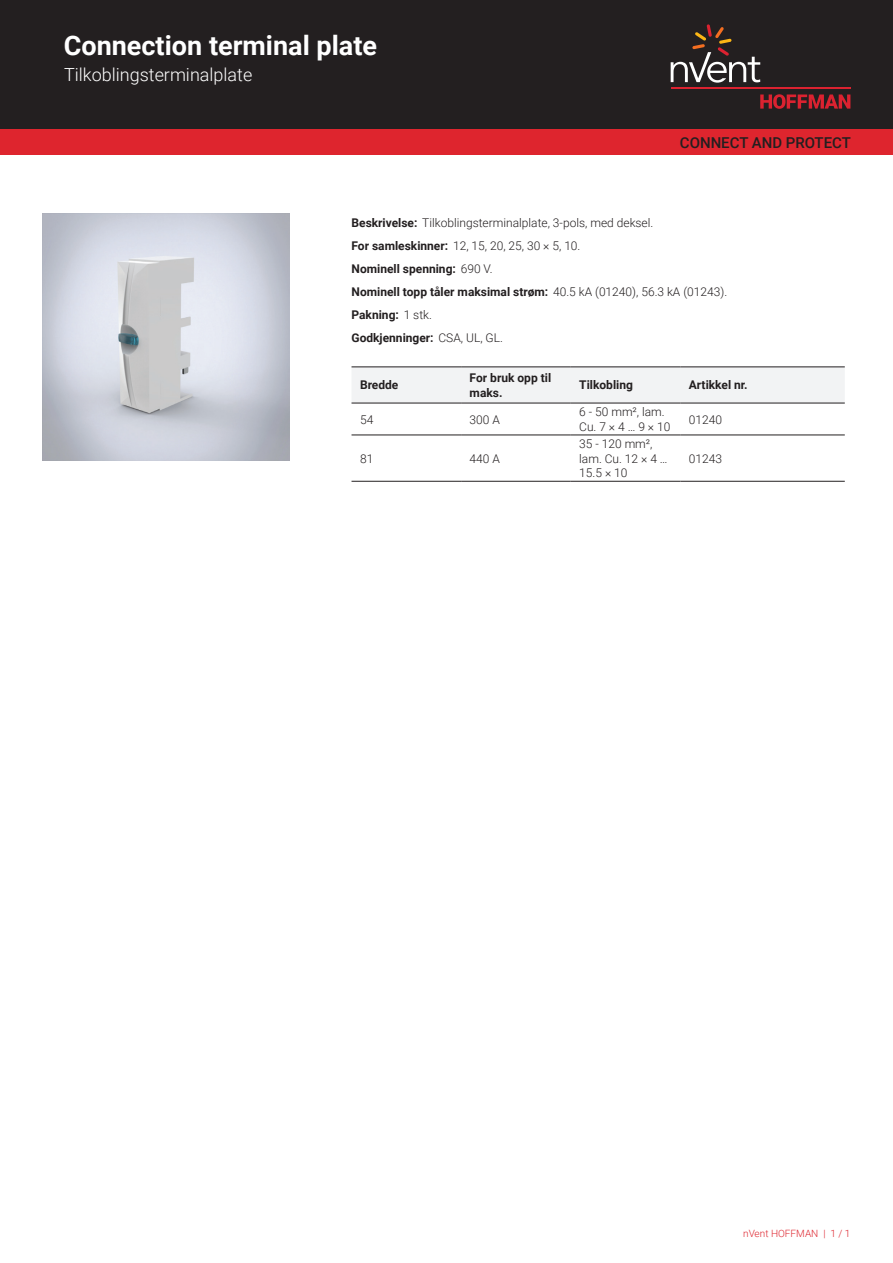
<style>
.page{position:relative;width:893px;height:1263px;background:#fff}
.page>*{position:absolute;margin:0;border:0;box-sizing:border-box;transform-origin:0 0}
.t1{font:700 27px "Roboto";color:#fff}
.t2{font:300 18px "Roboto";color:#fff}
.t3{font:500 15px "Roboto";color:#231f20}
.t4{font:300 12px/23px "Roboto";color:#231f20}
.t5{font:700 12px/14.4px "Roboto";color:#231f20}
.t6{font:300 10.05px "Roboto";color:#de252e}
.s1{font-weight:700}
</style>
<div class="page">
<div style="left:0;top:0;width:893px;height:129px;background:#231f20"></div>
<svg style="left:760px;top:94px;width:90px;height:15px"></svg>
<hr style="left:671px;top:88px;width:179px;height:1px;background:#db2230">
<svg style="left:671px;top:24px;width:89px;height:59px"></svg>
<div style="left:0;top:129px;width:893px;height:26px;background:#de252e"></div>
<div style="left:351px;top:368px;width:494px;height:35px;background:#f2f3f4"></div>
<hr style="left:351px;top:367px;width:110px;height:1px;background:#231f20">
<hr style="left:461px;top:367px;width:110px;height:1px;background:#231f20">
<hr style="left:571px;top:367px;width:109px;height:1px;background:#231f20">
<hr style="left:680px;top:367px;width:165px;height:1px;background:#231f20">
<hr style="left:351px;top:435px;width:110px;height:1px;background:#231f20">
<hr style="left:461px;top:435px;width:110px;height:1px;background:#231f20">
<hr style="left:571px;top:435px;width:109px;height:1px;background:#231f20">
<hr style="left:680px;top:435px;width:165px;height:1px;background:#231f20">
<hr style="left:351px;top:481px;width:110px;height:1px;background:#231f20">
<hr style="left:461px;top:481px;width:110px;height:1px;background:#231f20">
<hr style="left:571px;top:481px;width:109px;height:1px;background:#231f20">
<hr style="left:680px;top:481px;width:165px;height:1px;background:#231f20">
<hr style="left:351px;top:403px;width:110px;height:1px;background:#231f20">
<hr style="left:461px;top:403px;width:110px;height:1px;background:#231f20">
<hr style="left:571px;top:403px;width:109px;height:1px;background:#231f20">
<hr style="left:680px;top:403px;width:165px;height:1px;background:#231f20">
<img style="left:43px;top:213px;width:246px;height:247px">
<h1 class="t1" style="left:64px;top:27px;width:315px">Connection terminal plate</h1>
<h2 class="t2" style="left:64px;top:62px;width:190px">Tilkoblingsterminalplate</h2>
<p class="t3" style="left:680px;top:132px;width:173px">CONNECT AND PROTECT</p>
<p class="t4" style="left:351px;top:211px;width:377px"><span class="s1">Beskrivelse:</span> Tilkoblingsterminalplate, 3-pols, med deksel.<br><span class="s1">For samleskinner:</span> 12, 15, 20, 25, 30 × 5, 10.<br><span class="s1">Nominell spenning:</span> 690 V.<br><span class="s1">Nominell topp tåler maksimal strøm:</span> 40.5 kA (01240), 56.3 kA (01243).<br><span class="s1">Pakning:</span> 1 stk.<br><span class="s1">Godkjenninger:</span> CSA, UL, GL.</p>
<p class="t5" style="left:360px;top:378px;width:40px">Bredde</p>
<p class="t5" style="left:470px;top:370px;width:83px">For bruk opp til maks.</p>
<p class="t5" style="left:579px;top:378px;width:55px">Tilkobling</p>
<p class="t5" style="left:689px;top:378px;width:60px">Artikkel nr.</p>
<p class="t4" style="left:360px;top:407px;width:15px">54</p>
<p class="t4" style="left:470px;top:407px;width:32px">300 A</p>
<p class="t4" style="left:579px;top:404px;width:93px;line-height:14.4px">6 - 50 mm², lam.<br>Cu. 7 × 4 … 9 × 10</p>
<p class="t4" style="left:689px;top:407px;width:35px">01240</p>
<p class="t4" style="left:360px;top:446px;width:15px">81</p>
<p class="t4" style="left:470px;top:446px;width:32px">440 A</p>
<p class="t4" style="left:579px;top:436px;width:90px;line-height:14.4px">35 - 120 mm², lam. Cu. 12 × 4 …<br>15.5 × 10</p>
<p class="t4" style="left:689px;top:446px;width:35px">01243</p>
<p class="t6" style="left:743px;top:1226px;width:109px">nVent HOFFMAN | 1 / 1</p>
</div>
